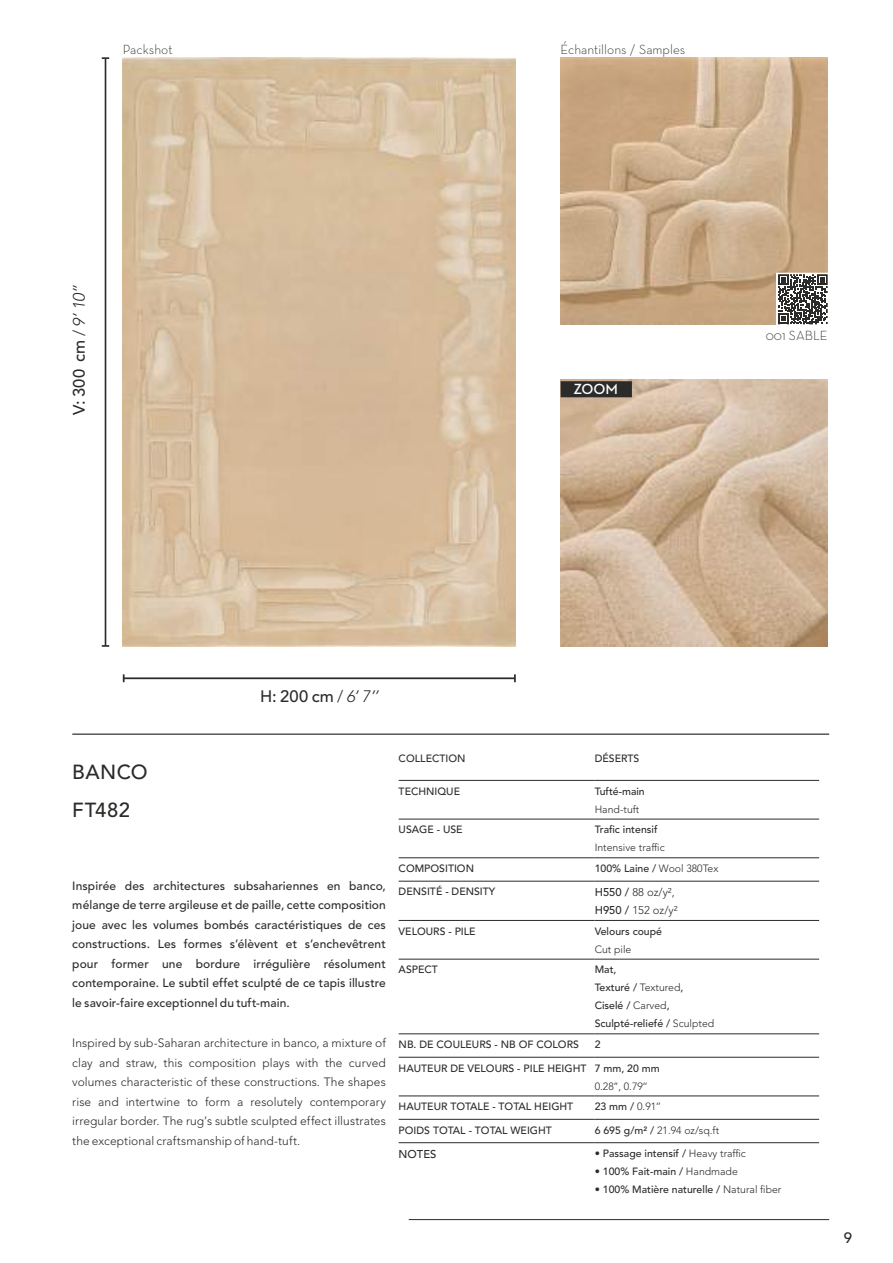
<style>
.page{position:relative;width:893px;height:1263px;background:#fff}
.page>*{position:absolute;margin:0;border:0;box-sizing:border-box;transform-origin:0 0}
.t1{font:500 20.25px/37.5px "Avenir LT Std";letter-spacing:.02em;color:#2b2b2a}
.t2{font:500 16.5px "Avenir LT Std";letter-spacing:.015em;color:#2b2b2a}
.t3{font:600 15px "Neutraface Text";color:#fff}
.t4{font:500 15px "Avenir LT Std";color:#2b2b2a}
.t5{font:300 13.5px "Neutraface Text";color:#2b2b2a}
.t6{font:500 12px/19.5px "Avenir LT Std";letter-spacing:.01em;color:#2b2b2a;text-align:justify}
.t7{font:300 12px/19.5px "Avenir LT Std";letter-spacing:.005em;color:#2b2b2a;text-align:justify}
.t8{font:300 11.25px/18px "Avenir LT Std";color:#2b2b2a}
.t9{font:500 11.25px "Avenir LT Std";color:#2b2b2a}
.t10{font:500 10.5px/18px "Avenir LT Std";color:#2b2b2a}
.t11{font:300 10.5px "Avenir LT Std";color:#2b2b2a}
.s1{font-weight:300}
.s2{font-weight:300;font-style:italic}
.s3{font-weight:500}
</style>
<div class="page">
<hr style="left:124px;top:677px;width:391px;height:2px;background:#2b2b2a">
<svg style="left:123px;top:674px;width:2px;height:8px"></svg>
<svg style="left:514px;top:674px;width:2px;height:8px"></svg>
<hr style="left:105px;top:58px;width:1px;height:588px;background:#2b2b2a">
<svg style="left:102px;top:645px;width:7px;height:2px"></svg>
<svg style="left:102px;top:57px;width:7px;height:2px"></svg>
<img style="left:123px;top:57px;width:393px;height:590px">
<img style="left:561px;top:57px;width:267px;height:267px">
<img style="left:561px;top:380px;width:267px;height:267px">
<div style="left:561px;top:382px;width:70px;height:15px;background:#2b2b2a"></div>
<div style="left:561px;top:381px;width:71px;height:16px;border:2px solid #2b2b2a"></div>
<hr style="left:409px;top:1219px;width:420px;height:1px;background:#2b2b2a">
<hr style="left:72px;top:733px;width:757px;height:2px;background:#2b2b2a">
<svg style="left:779px;top:276px;width:47px;height:47px"></svg>
<div style="left:776px;top:273px;width:53px;height:53px;border:2px solid #fff"></div>
<hr style="left:399px;top:780px;width:196px;height:1px;background:#2b2b2a">
<hr style="left:595px;top:780px;width:224px;height:1px;background:#2b2b2a">
<hr style="left:399px;top:819px;width:196px;height:1px;background:#2b2b2a">
<hr style="left:595px;top:819px;width:224px;height:1px;background:#2b2b2a">
<hr style="left:399px;top:857px;width:196px;height:1px;background:#2b2b2a">
<hr style="left:595px;top:857px;width:224px;height:1px;background:#2b2b2a">
<hr style="left:399px;top:881px;width:196px;height:1px;background:#2b2b2a">
<hr style="left:595px;top:881px;width:224px;height:1px;background:#2b2b2a">
<hr style="left:399px;top:920px;width:196px;height:1px;background:#2b2b2a">
<hr style="left:595px;top:920px;width:224px;height:1px;background:#2b2b2a">
<hr style="left:399px;top:959px;width:196px;height:1px;background:#2b2b2a">
<hr style="left:595px;top:959px;width:224px;height:1px;background:#2b2b2a">
<hr style="left:399px;top:1033px;width:196px;height:1px;background:#2b2b2a">
<hr style="left:595px;top:1033px;width:224px;height:1px;background:#2b2b2a">
<hr style="left:399px;top:1057px;width:196px;height:1px;background:#2b2b2a">
<hr style="left:595px;top:1057px;width:224px;height:1px;background:#2b2b2a">
<hr style="left:399px;top:1096px;width:196px;height:1px;background:#2b2b2a">
<hr style="left:595px;top:1096px;width:224px;height:1px;background:#2b2b2a">
<hr style="left:399px;top:1119px;width:196px;height:1px;background:#2b2b2a">
<hr style="left:595px;top:1119px;width:224px;height:1px;background:#2b2b2a">
<hr style="left:399px;top:1142px;width:196px;height:1px;background:#2b2b2a">
<hr style="left:595px;top:1142px;width:224px;height:1px;background:#2b2b2a">
<p class="t5" style="left:123px;top:40px;width:51px">Packshot</p>
<p class="t5" style="left:561px;top:40px;width:126px">Échantillons / Samples</p>
<h2 class="t2" style="left:70px;top:415px;width:132px;rotate:-90deg">V: 300 cm <span class="s1">/</span> <span class="s2">9’ 10’’</span></h2>
<h3 class="t3" style="left:573px;top:380px;width:46px">ZOOM</h3>
<p class="t5" style="left:766px;top:327px;width:63px">001 SABLE</p>
<h2 class="t2" style="left:260px;top:686px;width:120px">H: 200 cm <span class="s1">/</span> <span class="s2">6’ 7’’</span></h2>
<h1 class="t1" style="left:72px;top:754px;width:77px">BANCO<br>FT482</h1>
<p class="t6" style="left:72px;top:876px;width:315px">Inspirée des architectures subsahariennes en banco, mélange de terre argileuse et de paille, cette composition joue avec les volumes bombés caractéristiques de ces constructions. Les formes s’élèvent et s’enchevêtrent pour former une bordure irrégulière résolument contemporaine. Le subtil effet sculpté de ce tapis illustre le savoir-faire exceptionnel du tuft-main.</p>
<p class="t7" style="left:72px;top:1034px;width:315px">Inspired by sub-Saharan architecture in banco, a mixture of clay and straw, this composition plays with the curved volumes characteristic of these constructions. The shapes rise and intertwine to form a resolutely contemporary irregular border. The rug’s subtle sculpted effect illustrates the exceptional craftsmanship of hand-tuft.</p>
<p class="t10" style="left:399px;top:749px;width:68px">COLLECTION</p>
<p class="t10" style="left:595px;top:749px;width:46px">DÉSERTS</p>
<p class="t10" style="left:399px;top:782px;width:63px">TECHNIQUE</p>
<p class="t10" style="left:595px;top:782px;width:52px">Tufté-main</p>
<p class="t11" style="left:595px;top:803px;width:46px">Hand-tuft</p>
<p class="t10" style="left:399px;top:821px;width:66px">USAGE - USE</p>
<p class="t10" style="left:595px;top:821px;width:64px">Trafic intensif</p>
<p class="t11" style="left:595px;top:842px;width:72px">Intensive traffic</p>
<p class="t10" style="left:399px;top:860px;width:77px">COMPOSITION</p>
<p class="t10" style="left:595px;top:860px;width:125px">100% Laine / <span class="s1">Wool 380Tex</span></p>
<p class="t10" style="left:399px;top:883px;width:98px">DENSITÉ - DENSITY</p>
<p class="t8" style="left:595px;top:883px;width:84px"><span class="s3">H550 /</span> 88 oz/y²,<br><span class="s3">H950 /</span> 152 oz/y²</p>
<p class="t10" style="left:399px;top:922px;width:79px">VELOURS - PILE</p>
<p class="t10" style="left:595px;top:922px;width:69px">Velours coupé</p>
<p class="t11" style="left:595px;top:943px;width:38px">Cut pile</p>
<p class="t10" style="left:399px;top:961px;width:41px">ASPECT</p>
<p class="t10" style="left:595px;top:961px;width:121px">Mat,<br>Texturé / <span class="s1">Textured</span>,<br>Ciselé / <span class="s1">Carved</span>,<br>Sculpté-reliefé / <span class="s1">Sculpted</span></p>
<p class="t10" style="left:399px;top:1036px;width:182px">NB. DE COULEURS - NB OF COLORS</p>
<p class="t10" style="left:595px;top:1036px;width:7px">2</p>
<p class="t10" style="left:399px;top:1059px;width:263px">HAUTEUR DE VELOURS - PILE HEIGHT 7 mm, 20 mm</p>
<p class="t11" style="left:595px;top:1080px;width:54px">0.28’’, 0.79’’</p>
<p class="t10" style="left:399px;top:1098px;width:176px">HAUTEUR TOTALE - TOTAL HEIGHT</p>
<p class="t11" style="left:595px;top:1100px;width:68px"><span class="s3">23 mm /</span> 0.91’’</p>
<p class="t10" style="left:399px;top:1121px;width:155px">POIDS TOTAL - TOTAL WEIGHT</p>
<p class="t11" style="left:595px;top:1124px;width:126px"><span class="s3">6 695 g/m² /</span> 21.94 oz/sq.ft</p>
<p class="t9" style="left:399px;top:1147px;width:39px">NOTES</p>
<p class="t10" style="left:595px;top:1145px;width:153px">• Passage intensif / <span class="s1">Heavy traffic</span></p>
<p class="t10" style="left:595px;top:1163px;width:145px">• 100% Fait-main / <span class="s1">Handmade</span></p>
<p class="t10" style="left:595px;top:1181px;width:188px">• 100% Matière naturelle / <span class="s1">Natural fiber</span></p>
<h3 class="t4" style="left:844px;top:1229px;width:10px">9</h3>
</div>
